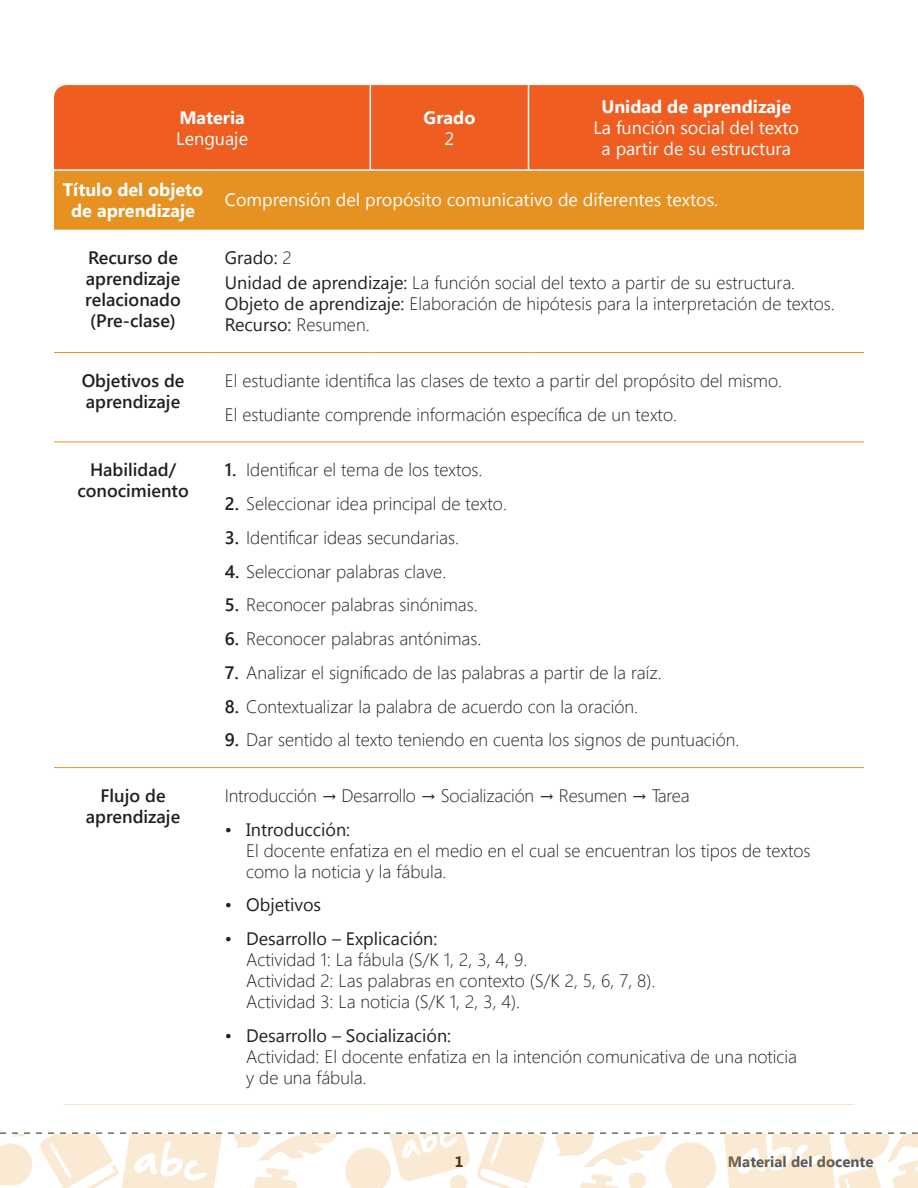
<style>
.page{position:relative;width:918px;height:1188px;background:#fff}
.page>*{position:absolute;margin:0;border:0;box-sizing:border-box;transform-origin:0 0}
.t1{font:300 18px/21px "Segoe UI";color:#231f20}
.t2{font:18px/21px "Segoe UI";color:#fff;text-align:center}
.t3{font:600 18px/21px "Segoe UI";color:#231f20}
.t4{font:18px "Segoe UI";color:#231f20}
.t5{font:700 18px/21px "Segoe UI";color:#fff;text-align:center}
.t6{font:700 15px "Segoe UI";color:#57585a}
.t7{font:700 15px "Segoe UI";color:#231f20}
.s1{font-weight:400}
.s2{font-weight:600}
</style>
<div class="page">
<svg style="left:0;top:1132px;width:918px;height:56px"></svg>
<div style="left:54px;top:85px;width:810px;height:84px;background:#f05d21"></div>
<div style="left:54px;top:171px;width:810px;height:59px;background:#e69121"></div>
<hr style="left:370px;top:85px;width:1px;height:84px;background:#fff">
<hr style="left:528px;top:85px;width:1px;height:84px;background:#fff">
<hr style="left:54px;top:442px;width:158px;height:1px;background:#e69121">
<hr style="left:212px;top:442px;width:158px;height:1px;background:#e69121">
<hr style="left:370px;top:442px;width:159px;height:1px;background:#e69121">
<hr style="left:529px;top:442px;width:335px;height:1px;background:#e69121">
<hr style="left:54px;top:767px;width:158px;height:1px;background:#e69121">
<hr style="left:212px;top:767px;width:158px;height:1px;background:#e69121">
<hr style="left:370px;top:767px;width:159px;height:1px;background:#e69121">
<hr style="left:529px;top:767px;width:335px;height:1px;background:#e69121">
<hr style="left:54px;top:1105px;width:158px;height:1px;background:#e69121">
<hr style="left:212px;top:1105px;width:158px;height:1px;background:#e69121">
<hr style="left:370px;top:1105px;width:159px;height:1px;background:#e69121">
<hr style="left:529px;top:1105px;width:335px;height:1px;background:#e69121">
<hr style="left:54px;top:352px;width:158px;height:1px;background:#e69121">
<hr style="left:212px;top:352px;width:158px;height:1px;background:#e69121">
<hr style="left:370px;top:352px;width:159px;height:1px;background:#e69121">
<hr style="left:529px;top:352px;width:335px;height:1px;background:#e69121">
<p class="t5" style="left:179px;top:106px;width:67px">Materia</p>
<p class="t2" style="left:176px;top:127px;width:73px">Lenguaje</p>
<p class="t5" style="left:424px;top:106px;width:53px">Grado</p>
<p class="t2" style="left:445px;top:127px;width:11px">2</p>
<p class="t5" style="left:601px;top:95px;width:191px">Unidad de aprendizaje</p>
<p class="t2" style="left:593px;top:116px;width:207px">La función social del texto a partir de su estructura</p>
<p class="t5" style="left:63px;top:178px;width:142px">Título del objeto de aprendizaje</p>
<p class="t2" style="left:225px;top:189px;width:495px">Comprensión del propósito comunicativo de diferentes textos.</p>
<p class="t3" style="left:85px;top:247px;width:97px">Recurso de aprendizaje relacionado (Pre-clase)</p>
<p class="t1" style="left:225px;top:244px;width:572px;line-height:25.2px"><span class="s1">Grado:</span> 2<br><span class="s1">Unidad de aprendizaje:</span> La función social del texto a partir de su estructura.</p>
<p class="t1" style="left:225px;top:293px;width:611px"><span class="s1">Objeto de aprendizaje:</span> Elaboración de hipótesis para la interpretación de textos.<br><span class="s1">Recurso:</span> Resumen.</p>
<p class="t3" style="left:82px;top:370px;width:104px">Objetivos de aprendizaje</p>
<p class="t1" style="left:225px;top:363px;width:559px;line-height:33.8px">El estudiante identifica las clases de texto a partir del propósito del mismo.<br>El estudiante comprende información específica de un texto.</p>
<p class="t3" style="left:77px;top:459px;width:113px;text-align:center">Habilidad/ conocimiento</p>
<p class="t1" style="left:225px;top:459px;width:259px"><span class="s2">1.</span> Identificar el tema de los textos.</p>
<p class="t1" style="left:225px;top:492px;width:284px"><span class="s2">2.</span> Seleccionar idea principal de texto.</p>
<p class="t1" style="left:225px;top:526px;width:236px"><span class="s2">3.</span> Identificar ideas secundarias.</p>
<p class="t1" style="left:225px;top:560px;width:223px"><span class="s2">4.</span> Seleccionar palabras clave.</p>
<p class="t1" style="left:225px;top:594px;width:254px"><span class="s2">5.</span> Reconocer palabras sinónimas.</p>
<p class="t1" style="left:225px;top:627px;width:258px"><span class="s2">6.</span> Reconocer palabras antónimas.</p>
<p class="t1" style="left:225px;top:661px;width:438px"><span class="s2">7.</span> Analizar el significado de las palabras a partir de la raíz.</p>
<p class="t1" style="left:225px;top:695px;width:415px"><span class="s2">8.</span> Contextualizar la palabra de acuerdo con la oración.</p>
<p class="t1" style="left:225px;top:729px;width:516px"><span class="s2">9.</span> Dar sentido al texto teniendo en cuenta los signos de puntuación.</p>
<p class="t3" style="left:86px;top:785px;width:96px;text-align:center">Flujo de aprendizaje</p>
<p class="t1" style="left:225px;top:784px;width:466px">Introducción → Desarrollo → Socialización → Resumen → Tarea</p>
<p class="t4" style="left:225px;top:817px;width:127px">• Introducción:</p>
<p class="t1" style="left:246px;top:839px;width:566px">El docente enfatiza en el medio en el cual se encuentran los tipos de textos como la noticia y la fábula.</p>
<p class="t4" style="left:225px;top:893px;width:98px">• Objetivos</p>
<p class="t4" style="left:225px;top:926px;width:214px">• Desarrollo – Explicación:</p>
<p class="t1" style="left:246px;top:949px;width:411px">Actividad 1: La fábula (S/K 1, 2, 3, 4, 9.<br>Actividad 2: Las palabras en contexto (S/K 2, 5, 6, 7, 8).<br>Actividad 3: La noticia (S/K 1, 2, 3, 4).</p>
<p class="t4" style="left:225px;top:1023px;width:228px">• Desarrollo – Socialización:</p>
<p class="t1" style="left:246px;top:1045px;width:552px">Actividad: El docente enfatiza en la intención comunicativa de una noticia y de una fábula.</p>
<p class="t7" style="left:455px;top:1151px;width:10px">1</p>
<p class="t6" style="left:728px;top:1151px;width:147px">Material del docente</p>
</div>
